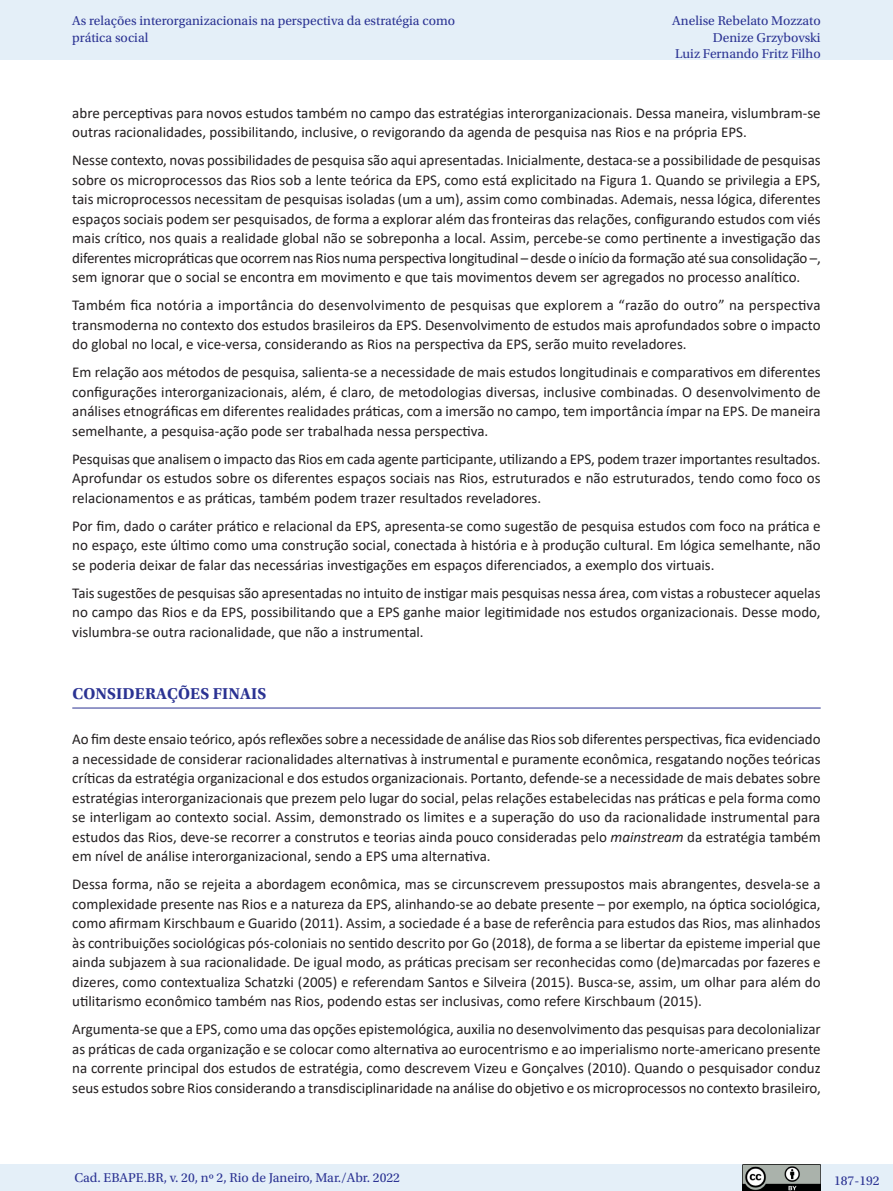
<style>
.page{position:relative;width:893px;height:1191px;background:#fff}
.page>*{position:absolute;margin:0;border:0;box-sizing:border-box;transform-origin:0 0}
._07_1_sub_1{font:700 16.5px "Utopia Std";letter-spacing:.01em;color:#2b3393}
._06_0_texto{font:15px/19.5px "Calibri";color:#231f20;text-align:justify}
.t1{font:13.5px/16.5px "Utopia Std";color:#2b3393}
.s1{font-style:italic}
</style>
<div class="page">
<div style="left:0;top:0;width:893px;height:60px;background:#e4eff8"></div>
<div style="left:0;top:1164px;width:893px;height:27px;background:#e4eff8"></div>
<img style="left:743px;top:1164px;width:78px;height:27px">
<hr style="left:72px;top:707px;width:749px;height:1px;background:#2b3393">
<p class="t1" style="left:72px;top:13px;width:384px">As relações interorganizacionais na perspectiva da estratégia como prática social</p>
<p class="t1" style="left:672px;top:13px;width:150px;text-align:right">Anelise Rebelato Mozzato<br>Denize Grzybovski<br>Luiz Fernando Fritz Filho</p>
<p class="_06_0_texto" style="left:72px;top:102px;width:750px">abre perceptivas para novos estudos também no campo das estratégias interorganizacionais. Dessa maneira, vislumbram-se outras racionalidades, possibilitando, inclusive, o revigorando da agenda de pesquisa nas Rios e na própria EPS.</p>
<p class="_06_0_texto" style="left:72px;top:150px;width:750px">Nesse contexto, novas possibilidades de pesquisa são aqui apresentadas. Inicialmente, destaca-se a possibilidade de pesquisas sobre os microprocessos das Rios sob a lente teórica da EPS, como está explicitado na Figura 1. Quando se privilegia a EPS, tais microprocessos necessitam de pesquisas isoladas (um a um), assim como combinadas. Ademais, nessa lógica, diferentes espaços sociais podem ser pesquisados, de forma a explorar além das fronteiras das relações, configurando estudos com viés mais crítico, nos quais a realidade global não se sobreponha a local. Assim, percebe-se como pertinente a investigação das diferentes micropráticas que ocorrem nas Rios numa perspectiva longitudinal – desde o início da formação até sua consolidação –, sem ignorar que o social se encontra em movimento e que tais movimentos devem ser agregados no processo analítico.</p>
<p class="_06_0_texto" style="left:72px;top:295px;width:750px">Também fica notória a importância do desenvolvimento de pesquisas que explorem a “razão do outro” na perspectiva transmoderna no contexto dos estudos brasileiros da EPS. Desenvolvimento de estudos mais aprofundados sobre o impacto do global no local, e vice-versa, considerando as Rios na perspectiva da EPS, serão muito reveladores.</p>
<p class="_06_0_texto" style="left:72px;top:362px;width:750px">Em relação aos métodos de pesquisa, salienta-se a necessidade de mais estudos longitudinais e comparativos em diferentes configurações interorganizacionais, além, é claro, de metodologias diversas, inclusive combinadas. O desenvolvimento de análises etnográficas em diferentes realidades práticas, com a imersão no campo, tem importância ímpar na EPS. De maneira semelhante, a pesquisa-ação pode ser trabalhada nessa perspectiva.</p>
<p class="_06_0_texto" style="left:72px;top:448px;width:750px">Pesquisas que analisem o impacto das Rios em cada agente participante, utilizando a EPS, podem trazer importantes resultados.<br>Aprofundar os estudos sobre os diferentes espaços sociais nas Rios, estruturados e não estruturados, tendo como foco os relacionamentos e as práticas, também podem trazer resultados reveladores.</p>
<p class="_06_0_texto" style="left:72px;top:515px;width:750px">Por fim, dado o caráter prático e relacional da EPS, apresenta-se como sugestão de pesquisa estudos com foco na prática e no espaço, este último como uma construção social, conectada à história e à produção cultural. Em lógica semelhante, não se poderia deixar de falar das necessárias investigações em espaços diferenciados, a exemplo dos virtuais.</p>
<p class="_06_0_texto" style="left:72px;top:582px;width:750px">Tais sugestões de pesquisas são apresentadas no intuito de instigar mais pesquisas nessa área, com vistas a robustecer aquelas no campo das Rios e da EPS, possibilitando que a EPS ganhe maior legitimidade nos estudos organizacionais. Desse modo, vislumbra-se outra racionalidade, que não a instrumental.</p>
<p class="_07_1_sub_1" style="left:72px;top:684px;width:195px">CONSIDERAÇÕES FINAIS</p>
<p class="_06_0_texto" style="left:72px;top:729px;width:750px">Ao fim deste ensaio teórico, após reflexões sobre a necessidade de análise das Rios sob diferentes perspectivas, fica evidenciado a necessidade de considerar racionalidades alternativas à instrumental e puramente econômica, resgatando noções teóricas críticas da estratégia organizacional e dos estudos organizacionais. Portanto, defende-se a necessidade de mais debates sobre estratégias interorganizacionais que prezem pelo lugar do social, pelas relações estabelecidas nas práticas e pela forma como se interligam ao contexto social. Assim, demonstrado os limites e a superação do uso da racionalidade instrumental para estudos das Rios, deve-se recorrer a construtos e teorias ainda pouco consideradas pelo <span class="s1">mainstream</span> da estratégia também em nível de análise interorganizacional, sendo a EPS uma alternativa.</p>
<p class="_06_0_texto" style="left:72px;top:874px;width:750px">Dessa forma, não se rejeita a abordagem econômica, mas se circunscrevem pressupostos mais abrangentes, desvela-se a complexidade presente nas Rios e a natureza da EPS, alinhando-se ao debate presente – por exemplo, na óptica sociológica, como afirmam Kirschbaum e Guarido (2011). Assim, a sociedade é a base de referência para estudos das Rios, mas alinhados às contribuições sociológicas pós-coloniais no sentido descrito por Go (2018), de forma a se libertar da episteme imperial que ainda subjazem à sua racionalidade. De igual modo, as práticas precisam ser reconhecidas como (de)marcadas por fazeres e dizeres, como contextualiza Schatzki (2005) e referendam Santos e Silveira (2015). Busca-se, assim, um olhar para além do utilitarismo econômico também nas Rios, podendo estas ser inclusivas, como refere Kirschbaum (2015).</p>
<p class="_06_0_texto" style="left:72px;top:1019px;width:750px">Argumenta-se que a EPS, como uma das opções epistemológica, auxilia no desenvolvimento das pesquisas para decolonializar as práticas de cada organização e se colocar como alternativa ao eurocentrismo e ao imperialismo norte-americano presente na corrente principal dos estudos de estratégia, como descrevem Vizeu e Gonçalves (2010). Quando o pesquisador conduz seus estudos sobre Rios considerando a transdisciplinaridade na análise do objetivo e os microprocessos no contexto brasileiro,</p>
<p class="t1" style="left:74px;top:1169px;width:327px">Cad. EBAPE.BR, v. 20, nº 2, Rio de Janeiro, Mar./Abr. 2022</p>
<p class="t1" style="left:834px;top:1172px;width:47px">187-192</p>
</div>
